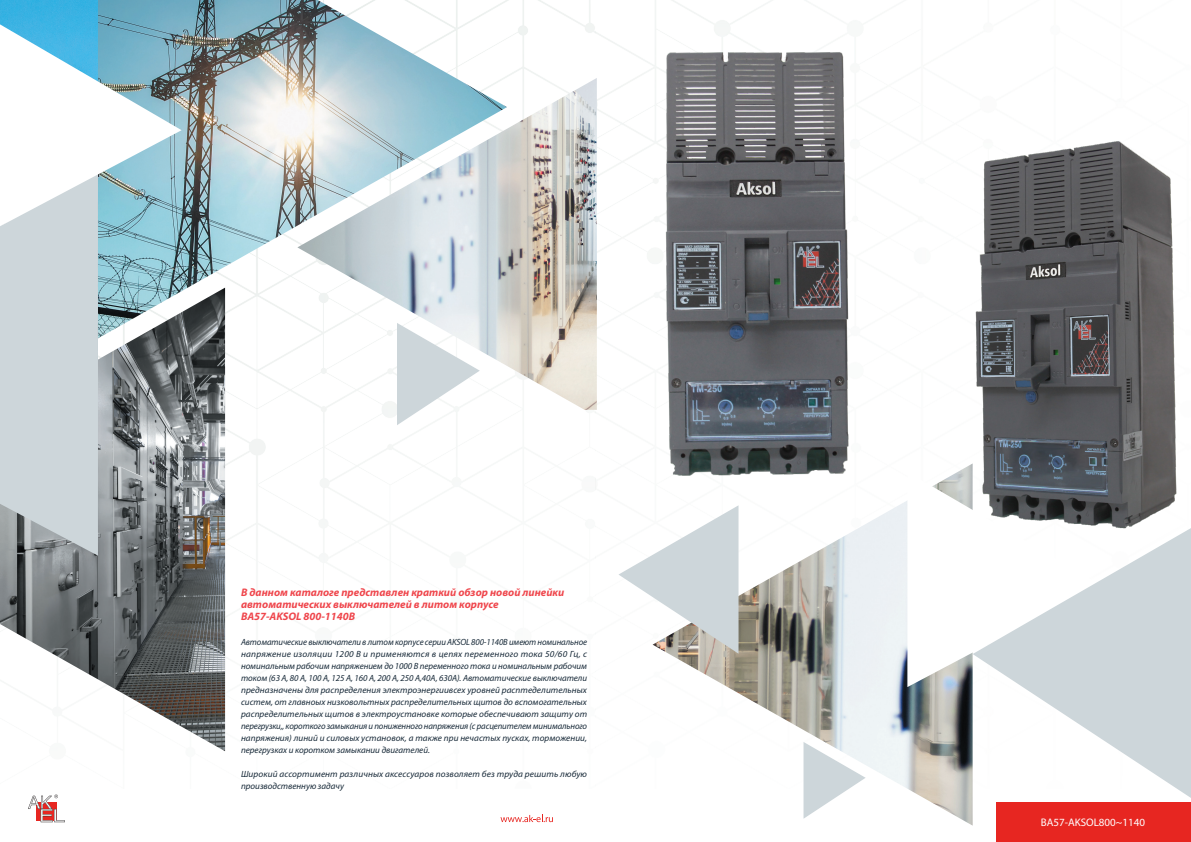
<style>
.page{position:relative;width:1191px;height:842px;background:#fff}
.page>*{position:absolute;margin:0;border:0;box-sizing:border-box;transform-origin:0 0}
.t1{font:italic 700 11px/12px "Myriad Pro";color:#ef464c}
.t2{font:11px "Myriad Pro";color:#fff}
.t3{font:italic 9px/12px "Myriad Pro";color:#172938;text-align:justify}
</style>
<div class="page">
<img style="left:629px;top:13px;width:220px;height:450px">
<img style="left:972px;top:141px;width:205px;height:387px">
<div style="left:996px;top:802px;width:195px;height:40px;background:#e72621"></div>
<svg style="left:500px;top:815px;width:53px;height:7px"></svg>
<svg style="left:28px;top:794px;width:37px;height:28px"></svg>
<img style="left:297px;top:78px;width:300px;height:332px">
<img style="left:670px;top:463px;width:302px;height:362px">
<img style="left:98px;top:0;width:409px;height:339px">
<img style="left:0;top:0;width:98px;height:13px">
<img style="left:0;top:288px;width:225px;height:463px">
<svg style="left:907px;top:472px;width:193px;height:215px"></svg>
<svg style="left:0;top:13px;width:182px;height:543px"></svg>
<svg style="left:397px;top:323px;width:83px;height:102px"></svg>
<svg style="left:619px;top:505px;width:205px;height:189px"></svg>
<svg style="left:972px;top:528px;width:219px;height:270px"></svg>
<svg style="left:803px;top:742px;width:62px;height:77px"></svg>
<p class="t1" style="left:241px;top:586px;width:325px">В данном каталоге представлен краткий обзор новой линейки автоматических выключателей в литом корпусе</p>
<p class="t1" style="left:241px;top:610px;width:116px">ВА57-AKSOL 800-1140В</p>
<p class="t3" style="left:241px;top:636px;width:348px">Автоматические выключатели в литом корпусе серии AKSOL 800-1140В имеют номинальное напряжение изоляции 1200 В и применяются в цепях переменного тока 50/60 Гц, с номинальным рабочим напряжением до 1000 В переменного тока и номинальным рабочим током (63 А, 80 А, 100 А, 125 А, 160 А, 200 А, 250 А,40А, 630А). Автоматические выключатели предназначены для распределения электроэнергиивсех уровней расптеделительных систем, от главноых низковольтных распределительных щитов до вспомогательных распределительных щитов в электроустановке которые обеспечивают защиту от перегрузки,, короткого замыкания и пониженного напряжения (с расцепителем минимального напряжения) линий и силовых установок, а также при нечастых пусках, торможении, перегрузках и коротком замыкании двигателей.</p>
<p class="t3" style="left:241px;top:767px;width:347px">Широкий ассортимент различных аксессуаров позволяет без труда решить любую производственную задачу</p>
<p class="t2" style="left:1040px;top:816px;width:106px">ВА57-AKSOL800~1140</p>
</div>
